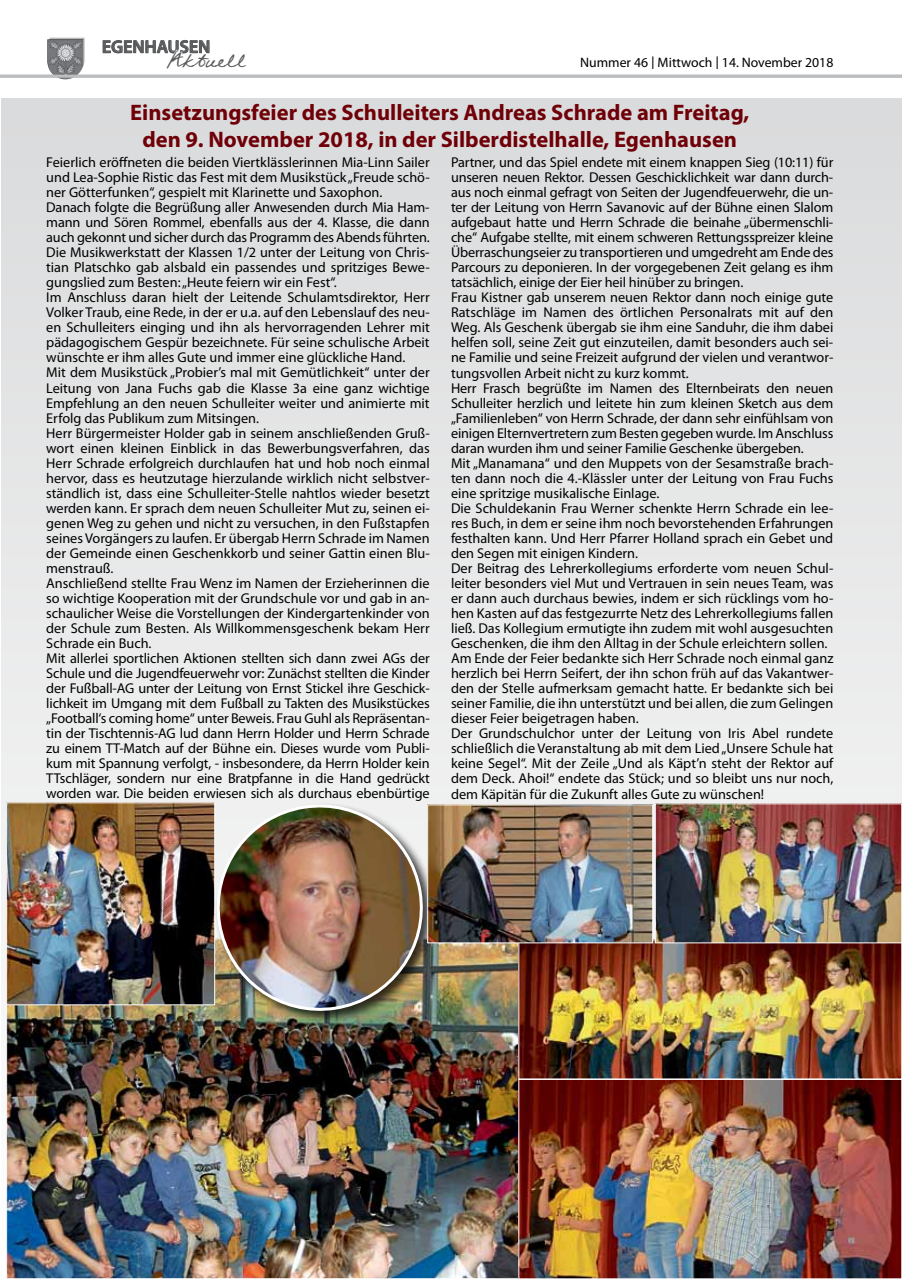
<style>
.page{position:relative;width:902px;height:1280px;background:#fff}
.page>*{position:absolute;margin:0;border:0;box-sizing:border-box;transform-origin:0 0}
.t1{font:22.95px "Federico Handwriting";color:#58595b}
.t2{font:700 22.5px/27px "Myriad Pro";color:#6f0008;text-align:center}
.t3{font:600 18px "Myriad Pro";color:#58595b}
.t4{font:14.25px/15px "Myriad Pro";color:#000}
.t5{font:13.65px "Myriad Pro";color:#000}
.s1{font-family:"Lucida Sans"}
</style>
<div class="page">
<svg style="left:102px;top:40px;width:108px;height:14px"></svg>
<svg style="left:50px;top:38px;width:35px;height:37px"></svg>
<img style="left:47px;top:39px;width:36px;height:40px">
<hr style="left:0;top:75px;width:901px;height:3px;background:#bcbec0">
<div style="left:1px;top:98px;width:900px;height:1169px;background:#e5e5e6"></div>
<img style="left:8px;top:941px;width:891px;height:336px">
<div style="left:518px;top:1079px;width:383px;height:200px;border:1px solid #fff"></div>
<img style="left:8px;top:804px;width:203px;height:199px">
<div style="left:6px;top:802px;width:209px;height:203px;border:1px solid #fff"></div>
<div style="left:215px;top:802px;width:222px;height:223px;background:#000;opacity:.75"></div>
<img style="left:211px;top:798px;width:218px;height:219px">
<img style="left:429px;top:806px;width:222px;height:135px">
<div style="left:427px;top:804px;width:226px;height:139px;border:1px solid #fff"></div>
<img style="left:657px;top:805px;width:242px;height:136px">
<div style="left:655px;top:803px;width:246px;height:140px;border:1px solid #fff"></div>
<p class="t3" style="left:102px;top:35px;width:110px">EGENHAUSEN</p>
<h1 class="t1" style="left:167px;top:46px;width:80px">Aktuell</h1>
<h2 class="t2" style="left:130px;top:98px;width:620px">Einsetzungsfeier des Schulleiters Andreas Schrade am Freitag, den 9. November 2018, in der Silberdistelhalle, Egenhausen</h2>
<p class="t4" style="left:46px;top:154px;width:385px">Feierlich eröffneten die beiden Viertklässlerinnen Mia-Linn Sailer und Lea-Sophie Ristic das Fest mit dem Musikstück „Freude schö&shy;ner Götterfunken“, gespielt mit Klarinette und Saxophon.<br>Danach folgte die Begrüßung aller Anwesenden durch Mia Ham&shy;mann und Sören Rommel, ebenfalls aus der 4. Klasse, die dann auch gekonnt und sicher durch das Programm des Abends führten.<br>Die Musikwerkstatt der Klassen 1/2 unter der Leitung von Chris&shy;tian Platschko gab alsbald ein passendes und spritziges Bewe&shy;gungslied zum Besten: „Heute feiern wir ein Fest“.<br>Im Anschluss daran hielt der Leitende Schulamtsdirektor, Herr Volker Traub, eine Rede, in der er u.a. auf den Lebenslauf des neu&shy;en Schulleiters einging und ihn als hervorragenden Lehrer mit pädagogischem Gespür bezeichnete. Für seine schulische Arbeit wünschte er ihm alles Gute und immer eine glückliche Hand.<br>Mit dem Musikstück „Probier’s mal mit Gemütlichkeit“ unter der Leitung von Jana Fuchs gab die Klasse 3a eine ganz wichtige Empfehlung an den neuen Schulleiter weiter und animierte mit Erfolg das Publikum zum Mitsingen.<br>Herr Bürgermeister Holder gab in seinem anschließenden Gruß&shy;wort einen kleinen Einblick in das Bewerbungsverfahren, das Herr Schrade erfolgreich durchlaufen hat und hob noch einmal hervor, dass es heutzutage hierzulande wirklich nicht selbstver&shy;ständlich ist, dass eine Schulleiter-Stelle nahtlos wieder besetzt werden kann. Er sprach dem neuen Schulleiter Mut zu, seinen ei&shy;genen Weg zu gehen und nicht zu versuchen, in den Fußstapfen seines Vorgängers zu laufen. Er übergab Herrn Schrade im Namen der Gemeinde einen Geschenkkorb und seiner Gattin einen Blu&shy;menstrauß.<br>Anschließend stellte Frau Wenz im Namen der Erzieherinnen die so wichtige Kooperation mit der Grundschule vor und gab in an&shy;schaulicher Weise die Vorstellungen der Kindergartenkinder von der Schule zum Besten. Als Willkommensgeschenk bekam Herr Schrade ein Buch.<br>Mit allerlei sportlichen Aktionen stellten sich dann zwei AGs der Schule und die Jugendfeuerwehr vor: Zunächst stellten die Kinder der Fußball-AG unter der Leitung von Ernst Stickel ihre Geschick&shy;lichkeit im Umgang mit dem Fußball zu Takten des Musikstückes „Football‘s coming home“ unter Beweis. Frau Guhl als Repräsentan&shy;tin der Tischtennis-AG lud dann Herrn Holder und Herrn Schrade zu einem TT-Match auf der Bühne ein. Dieses wurde vom Publi&shy;kum mit Spannung verfolgt, - insbesondere, da Herrn Holder kein TTschläger, sondern nur eine Bratpfanne in die Hand gedrückt worden war. Die beiden erwiesen sich als durchaus ebenbürtige</p>
<p class="t4" style="left:451px;top:155px;width:384px">Partner, und das Spiel endete mit einem knappen Sieg (10:11) für unseren neuen Rektor. Dessen Geschicklichkeit war dann durch&shy;aus noch einmal gefragt von Seiten der Jugendfeuerwehr, die un&shy;ter der Leitung von Herrn Savanovic auf der Bühne einen Slalom aufgebaut hatte und Herrn Schrade die beinahe „übermenschli&shy;che“ Aufgabe stellte, mit einem schweren Rettungsspreizer kleine Überraschungseier zu transportieren und umgedreht am Ende des Parcours zu deponieren. In der vorgegebenen Zeit gelang es ihm tatsächlich, einige der Eier heil hinüber zu bringen.<br>Frau Kistner gab unserem neuen Rektor dann noch einige gute Ratschläge im Namen des örtlichen Personalrats mit auf den Weg. Als Geschenk übergab sie ihm eine Sanduhr, die ihm dabei helfen soll, seine Zeit gut einzuteilen, damit besonders auch sei&shy;ne Familie und seine Freizeit aufgrund der vielen und verantwor&shy;tungsvollen Arbeit nicht zu kurz kommt.<br>Herr Frasch begrüßte im Namen des Elternbeirats den neuen Schulleiter herzlich und leitete hin zum kleinen Sketch aus dem „Familienleben“ von Herrn Schrade, der dann sehr einfühlsam von einigen Elternvertretern zum Besten gegeben wurde. Im Anschluss daran wurden ihm und seiner Familie Geschenke übergeben.<br>Mit „Manamana“ und den Muppets von der Sesamstraße brach&shy;ten dann noch die 4.-Klässler unter der Leitung von Frau Fuchs eine spritzige musikalische Einlage.<br>Die Schuldekanin Frau Werner schenkte Herrn Schrade ein lee&shy;res Buch, in dem er seine ihm noch bevorstehenden Erfahrungen festhalten kann. Und Herr Pfarrer Holland sprach ein Gebet und den Segen mit einigen Kindern.<br>Der Beitrag des Lehrerkollegiums erforderte vom neuen Schul&shy;leiter besonders viel Mut und Vertrauen in sein neues Team, was er dann auch durchaus bewies, indem er sich rücklings vom ho&shy;hen Kasten auf das festgezurrte Netz des Lehrerkollegiums fallen ließ. Das Kollegium ermutigte ihn zudem mit wohl ausgesuchten Geschenken, die ihm den Alltag in der Schule erleichtern sollen.<br>Am Ende der Feier bedankte sich Herr Schrade noch einmal ganz herzlich bei Herrn Seifert, der ihn schon früh auf das Vakantwer&shy;den der Stelle aufmerksam gemacht hatte. Er bedankte sich bei seiner Familie, die ihn unterstützt und bei allen, die zum Gelingen dieser Feier beigetragen haben.<br>Der Grundschulchor unter der Leitung von Iris Abel rundete schließlich die Veranstaltung ab mit dem Lied „Unsere Schule hat keine Segel“. Mit der Zeile „Und als Käpt’n steht der Rektor auf dem Deck. Ahoi!“ endete das Stück; und so bleibt uns nur noch, dem Käpitän für die Zukunft alles Gute zu wünschen!</p>
<p class="t5" style="left:580px;top:54px;width:254px">Nummer 46 <span class="s1">|</span> Mittwoch <span class="s1">|</span> 14. November 2018</p>
</div>
